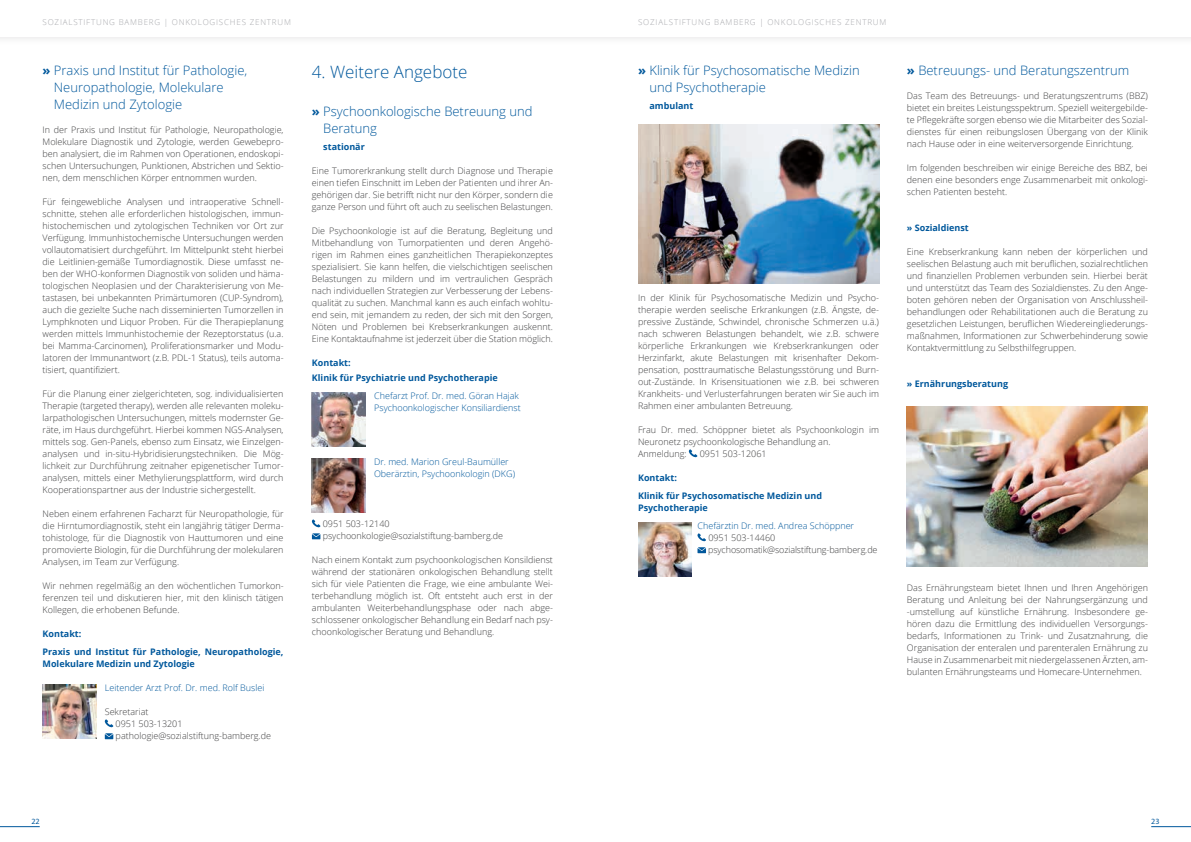
<style>
.page{position:relative;width:1191px;height:842px;background:#fff}
.page>*{position:absolute;margin:0;border:0;box-sizing:border-box;transform-origin:0 0}
.t1{font:300 17px "Open Sans";color:#01589c}
.t2{font:300 13px/17px "Open Sans";color:#01589c}
.t3{font:300 9px/12px "Open Sans";color:#3e3e3f;text-align:justify}
.t4{font:700 9px/18px "Open Sans";color:#01589c}
.t5{font:300 9px/12px "Open Sans";color:#01589c}
.t6{font:300 8px "Open Sans";letter-spacing:.1em;color:#a8a9ad}
.t7{font:8px "Myriad Pro";color:#01589c}
.s1{font-weight:700}
</style>
<div class="page">
<hr style="left:0;top:826px;width:40px;height:1px;background:#01589c">
<hr style="left:1151px;top:826px;width:40px;height:1px;background:#01589c">
<div style="left:0;top:0;width:1191px;height:46px;background:#f9f9f9"></div>
<div style="left:0;top:0;width:1191px;height:37px;background:#fff"></div>
<svg style="left:105px;top:719px;width:8px;height:8px"></svg>
<svg style="left:105px;top:733px;width:8px;height:6px"></svg>
<img style="left:43px;top:684px;width:53px;height:54px">
<svg style="left:312px;top:519px;width:8px;height:8px"></svg>
<svg style="left:312px;top:533px;width:8px;height:6px"></svg>
<img style="left:312px;top:393px;width:54px;height:54px">
<img style="left:312px;top:459px;width:54px;height:54px">
<svg style="left:688px;top:449px;width:9px;height:8px"></svg>
<svg style="left:697px;top:533px;width:9px;height:8px"></svg>
<svg style="left:697px;top:547px;width:9px;height:6px"></svg>
<img style="left:907px;top:406px;width:240px;height:161px">
<img style="left:638px;top:523px;width:54px;height:54px">
<img style="left:638px;top:124px;width:241px;height:160px">
<p class="t6" style="left:43px;top:16px;width:250px">SOZIALSTIFTUNG BAMBERG | ONKOLOGISCHES ZENTRUM</p>
<p class="t6" style="left:638px;top:16px;width:250px">SOZIALSTIFTUNG BAMBERG | ONKOLOGISCHES ZENTRUM</p>
<h2 class="t2" style="left:54px;top:62px;width:195px;text-indent:-11px"><span class="s1">»</span> Praxis und Institut für Pathologie,<br>Neuropathologie, Molekulare<br>Medizin und Zytologie</h2>
<p class="t3" style="left:43px;top:124px;width:242px">In der Praxis und Institut für Pathologie, Neuropathologie, Molekulare Diagnostik und Zytologie, werden Gewebepro&shy;ben analysiert, die im Rahmen von Operationen, endoskopi&shy;schen Untersuchungen, Punktionen, Abstrichen und Sektio&shy;nen, dem menschlichen Körper entnommen wurden.</p>
<p class="t3" style="left:43px;top:196px;width:242px">Für feingewebliche Analysen und intraoperative Schnell&shy;schnitte, stehen alle erforderlichen histologischen, immun&shy;histochemischen und zytologischen Techniken vor Ort zur Verfügung. Immunhistochemische Untersuchungen werden vollautomatisiert durchgeführt. Im Mittelpunkt steht hierbei die Leitlinien-gemäße Tumordiagnostik. Diese umfasst ne&shy;ben der WHO-konformen Diagnostik von soliden und häma&shy;tologischen Neoplasien und der Charakterisierung von Me&shy;tastasen, bei unbekannten Primärtumoren (CUP-Syndrom), auch die gezielte Suche nach disseminierten Tumorzellen in Lymphknoten und Liquor Proben. Für die Therapieplanung werden mittels Immunhistochemie der Rezeptorstatus (u.a. bei Mamma-Carcinomen), Proliferationsmarker und Modu&shy;latoren der Immunantwort (z.B. PDL-1 Status), teils automa&shy;tisiert, quantifiziert.</p>
<p class="t3" style="left:43px;top:388px;width:242px">Für die Planung einer zielgerichteten, sog. individualisierten Therapie (targeted therapy), werden alle relevanten moleku&shy;larpathologischen Untersuchungen, mittels modernster Ge&shy;räte, im Haus durchgeführt. Hierbei kommen NGS-Analysen, mittels sog. Gen-Panels, ebenso zum Einsatz, wie Einzelgen&shy;analysen und in-situ-Hybridisierungstechniken. Die Mög&shy;lichkeit zur Durchführung zeitnaher epigenetischer Tumor&shy;analysen, mittels einer Methylierungsplattform, wird durch Kooperationspartner aus der Industrie sichergestellt.</p>
<p class="t3" style="left:43px;top:508px;width:242px">Neben einem erfahrenen Facharzt für Neuropathologie, für die Hirntumordiagnostik, steht ein langjährig tätiger Derma&shy;tohistologe, für die Diagnostik von Hauttumoren und eine promovierte Biologin, für die Durchführung der molekularen Analysen, im Team zur Verfügung.</p>
<p class="t3" style="left:43px;top:580px;width:242px">Wir nehmen regelmäßig an den wöchentlichen Tumorkon&shy;ferenzen teil und diskutieren hier, mit den klinisch tätigen Kollegen, die erhobenen Befunde.</p>
<p class="t4" style="left:43px;top:625px;width:242px">Kontakt:<br>Praxis und Institut für Pathologie, Neuropathologie,</p>
<p class="t4" style="left:43px;top:655px;width:154px">Molekulare Medizin und Zytologie</p>
<p class="t5" style="left:105px;top:682px;width:161px">Leitender Arzt Prof. Dr. med. Rolf Buslei</p>
<p class="t3" style="left:116px;top:706px;width:157px;text-align:left;text-indent:-11px">Sekretariat<br>0951 503-13201 pathologie@sozialstiftung-bamberg.de</p>
<h2 class="t2" style="left:649px;top:62px;width:212px;text-indent:-11px"><span class="s1">»</span> Klinik für Psychosomatische Medizin und Psychotherapie</h2>
<p class="t4" style="left:649px;top:97px;width:45px">ambulant</p>
<h1 class="t1" style="left:312px;top:60px;width:157px">4. Weitere Angebote</h1>
<h2 class="t2" style="left:907px;top:62px;width:224px"><span class="s1">»</span> Betreuungs- und Beratungszentrum</h2>
<p class="t3" style="left:907px;top:90px;width:242px">Das Team des Betreuungs- und Beratungszentrums (BBZ) bietet ein breites Leistungsspektrum. Speziell weitergebilde&shy;te Pflegekräfte sorgen ebenso wie die Mitarbeiter des Sozial&shy;dienstes für einen reibungslosen Übergang von der Klinik nach Hause oder in eine weiterversorgende Einrichtung.</p>
<p class="t3" style="left:907px;top:162px;width:242px">Im folgenden beschreiben wir einige Bereiche des BBZ, bei denen eine besonders enge Zusammenarbeit mit onkologi&shy;schen Patienten besteht.</p>
<p class="t4" style="left:907px;top:219px;width:63px">» Sozialdienst</p>
<p class="t3" style="left:907px;top:246px;width:242px">Eine Krebserkrankung kann neben der körperlichen und seelischen Belastung auch mit beruflichen, sozialrechtlichen und finanziellen Problemen verbunden sein. Hierbei berät und unterstützt das Team des Sozialdienstes. Zu den Ange&shy;boten gehören neben der Organisation von Anschlussheil&shy;behandlungen oder Rehabilitationen auch die Beratung zu gesetzlichen Leistungen, beruflichen Wiedereingliederungs&shy;maßnahmen, Informationen zur Schwerbehinderung sowie Kontaktvermittlung zu Selbsthilfegruppen.</p>
<p class="t4" style="left:907px;top:375px;width:103px">» Ernährungsberatung</p>
<h2 class="t2" style="left:323px;top:103px;width:211px;text-indent:-11px"><span class="s1">»</span> Psychoonkologische Betreuung und<br>Beratung</h2>
<p class="t4" style="left:323px;top:138px;width:43px">stationär</p>
<p class="t3" style="left:312px;top:165px;width:242px">Eine Tumorerkrankung stellt durch Diagnose und Therapie einen tiefen Einschnitt im Leben der Patienten und ihrer An&shy;gehörigen dar. Sie betrifft nicht nur den Körper, sondern die ganze Person und führt oft auch zu seelischen Belastungen.</p>
<p class="t3" style="left:312px;top:225px;width:242px">Die Psychoonkologie ist auf die Beratung, Begleitung und Mitbehandlung von Tumorpatienten und deren Angehö&shy;rigen im Rahmen eines ganzheitlichen Therapiekonzeptes spezialisiert. Sie kann helfen, die vielschichtigen seelischen Belastungen zu mildern und im vertraulichen Gespräch nach individuellen Strategien zur Verbesserung der Lebens&shy;qualität zu suchen. Manchmal kann es auch einfach wohltu&shy;end sein, mit jemandem zu reden, der sich mit den Sorgen, Nöten und Problemen bei Krebserkrankungen auskennt.<br>Eine Kontaktaufnahme ist jederzeit über die Station möglich.</p>
<p class="t4" style="left:312px;top:355px;width:187px;line-height:15px">Kontakt:<br>Klinik für Psychiatrie und Psychotherapie</p>
<p class="t5" style="left:374px;top:390px;width:148px">Chefarzt Prof. Dr. med. Göran Hajak<br>Psychoonkologischer Konsiliardienst</p>
<p class="t3" style="left:638px;top:292px;width:242px">In der Klinik für Psychosomatische Medizin und Psycho&shy;therapie werden seelische Erkrankungen (z.B. Ängste, de&shy;pressive Zustände, Schwindel, chronische Schmerzen u.ä.) nach schweren Belastungen behandelt, wie z.B. schwere körperliche Erkrankungen wie Krebserkrankungen oder Herzinfarkt, akute Belastungen mit krisenhafter Dekom&shy;pensation, posttraumatische Belastungsstörung und Burn&shy;out-Zustände. In Krisensituationen wie z.B. bei schweren Krankheits- und Verlusterfahrungen beraten wir Sie auch im Rahmen einer ambulanten Betreuung.</p>
<p class="t3" style="left:638px;top:424px;width:242px;text-align:left">Frau Dr. med. Schöppner bietet als Psychoonkologin im<br>Neuronetz psychoonkologische Behandlung an.<br>Anmeldung:</p>
<p class="t3" style="left:699px;top:448px;width:68px">0951 503-12061</p>
<p class="t4" style="left:638px;top:469px;width:186px">Kontakt:<br>Klinik für Psychosomatische Medizin und</p>
<p class="t4" style="left:638px;top:499px;width:71px">Psychotherapie</p>
<p class="t5" style="left:697px;top:520px;width:158px">Chefärztin Dr. med. Andrea Schöppner</p>
<p class="t3" style="left:708px;top:532px;width:171px">0951 503-14460 psychosomatik@sozialstiftung-bamberg.de</p>
<p class="t5" style="left:374px;top:456px;width:143px">Dr. med. Marion Greul-Baumüller<br>Oberärztin, Psychoonkologin (DKG)</p>
<p class="t3" style="left:323px;top:518px;width:182px">0951 503-12140 psychoonkologie@sozialstiftung-bamberg.de</p>
<p class="t3" style="left:312px;top:554px;width:242px">Nach einem Kontakt zum psychoonkologischen Konsildienst während der stationären onkologischen Behandlung stellt sich für viele Patienten die Frage, wie eine ambulante Wei&shy;terbehandlung möglich ist. Oft entsteht auch erst in der ambulanten Weiterbehandlungsphase oder nach abge&shy;schlossener onkologischer Behandlung ein Bedarf nach psy&shy;choonkologischer Beratung und Behandlung.</p>
<p class="t3" style="left:907px;top:582px;width:242px">Das Ernährungsteam bietet Ihnen und Ihren Angehörigen Beratung und Anleitung bei der Nahrungsergänzung und -umstellung auf künstliche Ernährung. Insbesondere ge&shy;hören dazu die Ermittlung des individuellen Versorgungs&shy;bedarfs, Informationen zu Trink- und Zusatznahrung, die Organisation der enteralen und parenteralen Ernährung zu Hause in Zusammenarbeit mit niedergelassenen Ärzten, am&shy;bulanten Ernährungsteams und Homecare-Unternehmen.</p>
<p class="t7" style="left:32px;top:817px;width:10px">22</p>
<p class="t7" style="left:1151px;top:817px;width:10px">23</p>
</div>
